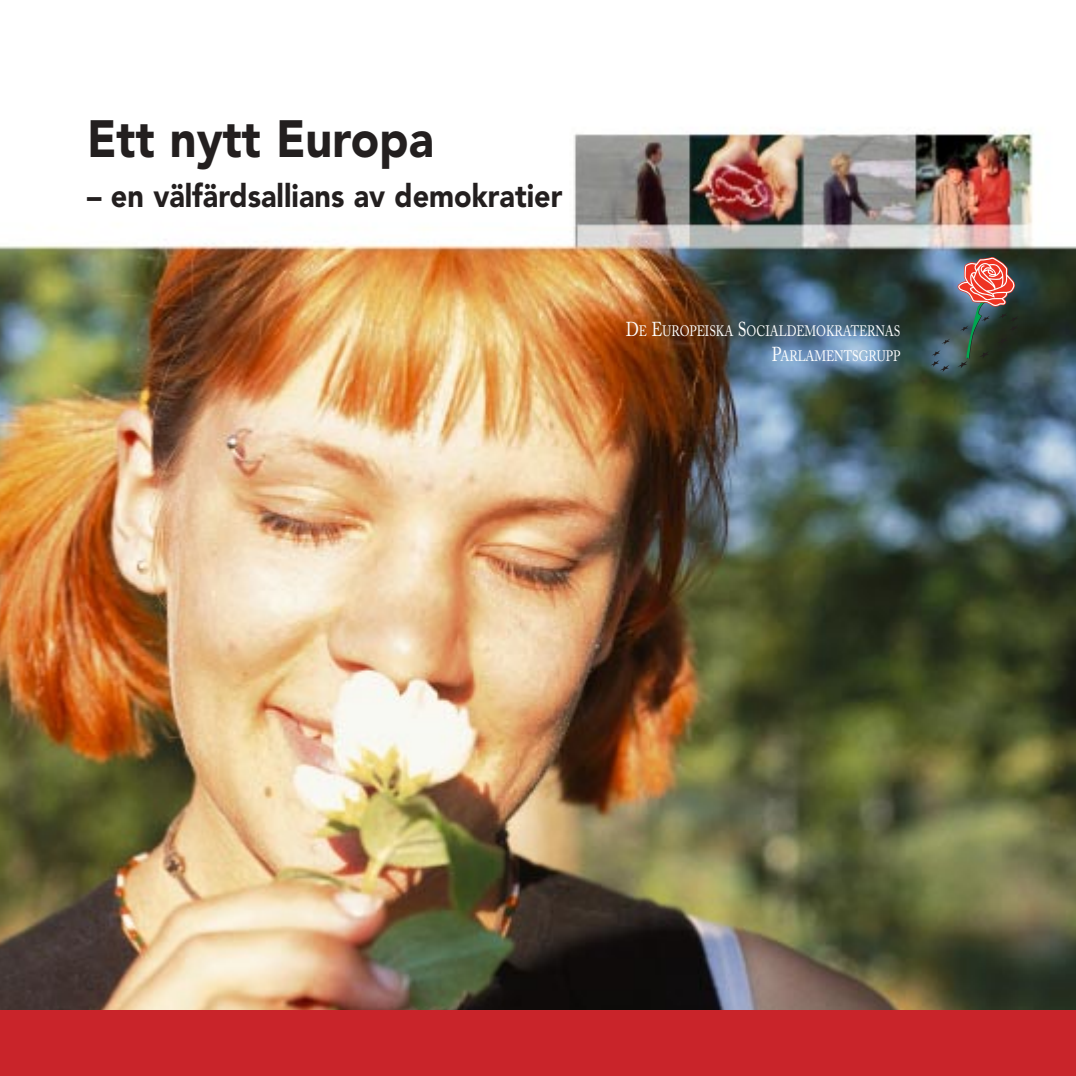
<style>
.page{position:relative;width:1076px;height:1076px;background:#fff}
.page>*{position:absolute;margin:0;border:0;box-sizing:border-box;transform-origin:0 0}
.t1{font:900 52px "Avenir";color:#231f1f;scale:.9 1}
.t2{font:900 32px "Avenir";color:#231f1f;scale:.9 1}
.t3{font:15px/24.8px "Adobe Caslon Regular SC";color:#fff;text-align:right;scale:.8 1}
.s1{font-size:20px}
</style>
<div class="page">
<img style="left:0;top:127px;width:1076px;height:883px">
<svg style="left:957px;top:257px;width:62px;height:111px;background:#67554f"></svg>
<svg style="left:930px;top:339px;width:20px;height:33px"></svg>
<div style="left:0;top:1010px;width:1076px;height:66px;background:#c9242a"></div>
<h1 class="t1" style="left:87px;top:117px;width:387px">Ett nytt Europa</h1>
<h2 class="t2" style="left:87px;top:183px;width:530px">– en välfärdsallians av demokratier</h2>
<p class="t3" style="left:626px;top:321px;width:345px"><span class="s1">D</span>E <span class="s1">E</span>UROPEISKA <span class="s1">S</span>OCIALDEMOKRATERNAS<br><span class="s1">P</span>ARLAMENTSGRUPP</p>
</div>
